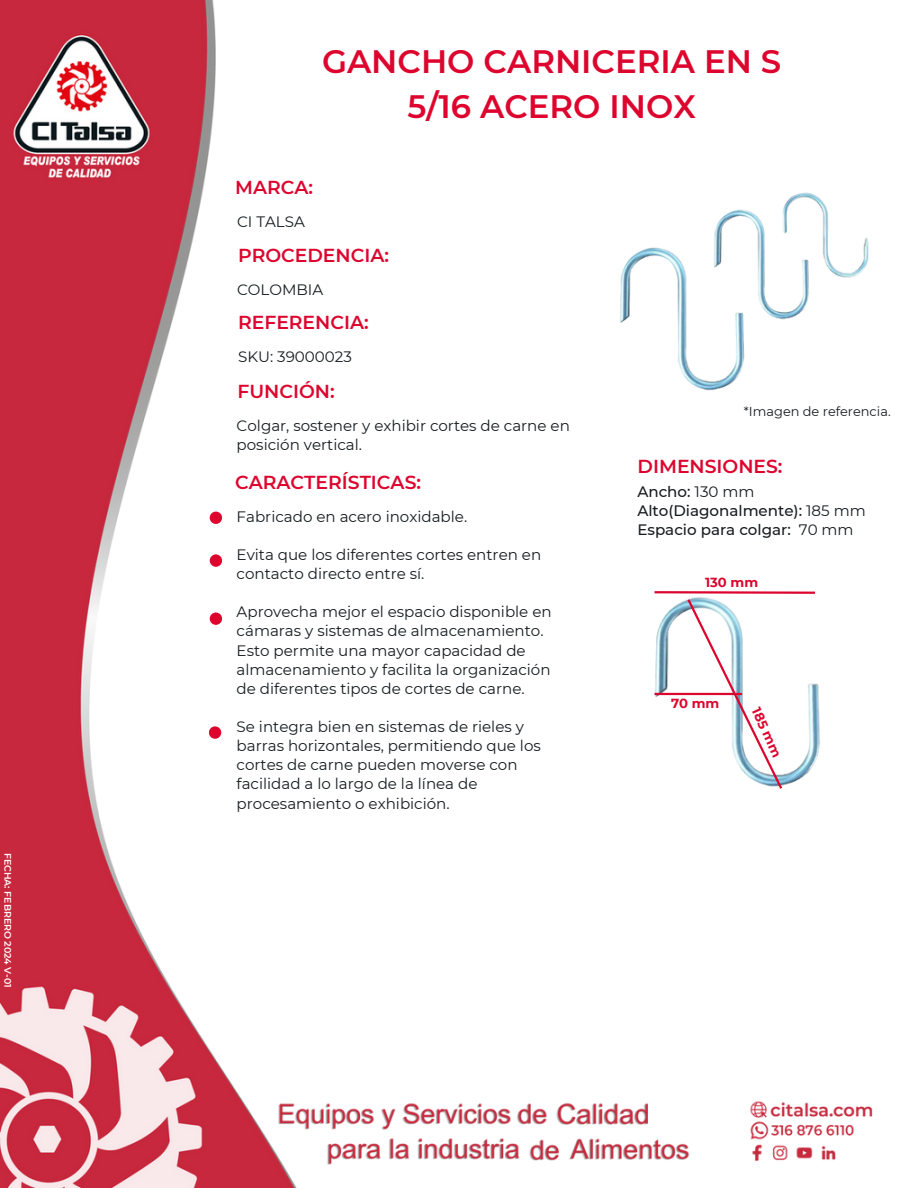
<style>
.page{position:relative;width:918px;height:1188px;background:#fff}
.page>*{position:absolute;margin:0;border:0;box-sizing:border-box;transform-origin:0 0}
.t1{font:600 32.4px/45px "Montserrat";color:#dd052e;text-align:center}
.t2{font:600 18.75px "Montserrat";color:#dd052e}
.t3{font:15.15px/19.2px "Montserrat";color:#161c1f}
.t4{font:500 15.15px/19.2px "Montserrat";color:#161c1f}
.t5{font:700 13.2px "Montserrat";color:#dd052e}
.t6{font:12.9px "Montserrat";color:#161c1f}
.t7{font:600 9.45px "Montserrat";color:#fff}
.s1{font-weight:400}
</style>
<div class="page">
<img style="left:0;top:0;width:873px;height:1188px">
<div style="left:209px;top:726px;width:12px;height:13px;background:#dd052e"></div>
<div style="left:210px;top:512px;width:12px;height:12px;background:#dd052e"></div>
<div style="left:210px;top:554px;width:12px;height:13px;background:#dd052e"></div>
<div style="left:210px;top:613px;width:12px;height:12px;background:#dd052e"></div>
<img style="left:585px;top:181px;width:288px;height:223px">
<img style="left:642px;top:590px;width:193px;height:201px">
<svg style="left:652px;top:590px;width:165px;height:201px"></svg>
<hr style="left:655px;top:693px;width:87px;height:2px;background:#dd052e">
<h4 class="t7" style="left:14px;top:853px;width:137px;rotate:90deg">FECHA: FEBRERO 2024 V-01</h4>
<h4 class="t1" style="left:322px;top:39px;width:461px">GANCHO CARNICERIA EN S<br>5/16 ACERO INOX</h4>
<h2 class="t2" style="left:235px;top:176px;width:79px">MARCA:</h2>
<p class="t3" style="left:237px;top:212px;width:69px">CI TALSA</p>
<h2 class="t2" style="left:238px;top:244px;width:152px">PROCEDENCIA:</h2>
<p class="t3" style="left:237px;top:280px;width:88px">COLOMBIA</p>
<p class="t2" style="left:238px;top:311px;width:132px">REFERENCIA:</p>
<h6 class="t3" style="left:238px;top:347px;width:115px">SKU: 39000023</h6>
<h4 class="t2" style="left:237px;top:380px;width:99px">FUNCIÓN:</h4>
<h3 class="t3" style="left:237px;top:416px;width:335px">Colgar, sostener y exhibir cortes de carne en posición vertical.</h3>
<h4 class="t2" style="left:235px;top:471px;width:187px">CARACTERÍSTICAS:</h4>
<p class="t3" style="left:237px;top:507px;width:232px">Fabricado en acero inoxidable.</p>
<h2 class="t3" style="left:237px;top:545px;width:306px">Evita que los diferentes cortes entren en contacto directo entre sí.</h2>
<h3 class="t3" style="left:237px;top:602px;width:317px">Aprovecha mejor el espacio disponible en cámaras y sistemas de almacenamiento.<br>Esto permite una mayor capacidad de almacenamiento y facilita la organización de diferentes tipos de cortes de carne.</h3>
<h2 class="t3" style="left:237px;top:717px;width:306px">Se integra bien en sistemas de rieles y barras horizontales, permitiendo que los cortes de carne pueden moverse con facilidad a lo largo de la línea de procesamiento o exhibición.</h2>
<h2 class="t6" style="left:744px;top:403px;width:148px">*Imagen de referencia.</h2>
<h4 class="t2" style="left:638px;top:455px;width:146px">DIMENSIONES:</h4>
<h2 class="t4" style="left:637px;top:482px;width:230px">Ancho: <span class="s1">130 mm<br></span>Alto(Diagonalmente): <span class="s1">185 mm<br></span>Espacio para colgar:</h2>
<h3 class="t3" style="left:799px;top:520px;width:56px">70 mm</h3>
<h5 class="t5" style="left:705px;top:574px;width:55px">130 mm</h5>
<h4 class="t5" style="left:671px;top:695px;width:50px">70 mm</h4>
<p class="t5" style="left:763px;top:705px;width:54px;rotate:65deg">185 mm</p>
</div>
